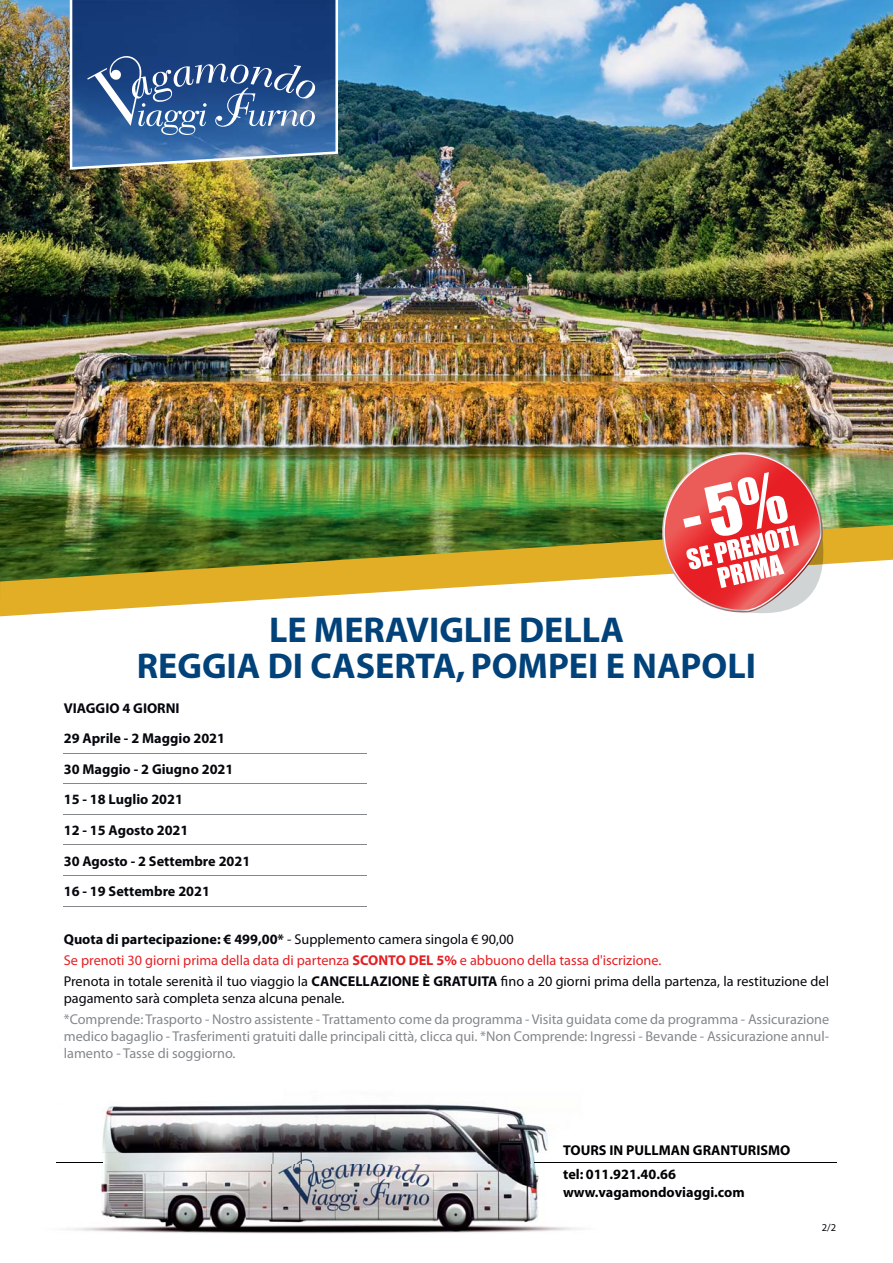
<style>
.page{position:relative;width:893px;height:1263px;background:#fff}
.page>*{position:absolute;margin:0;border:0;box-sizing:border-box;transform-origin:0 0}
.t1{font:700 36px/36px "Myriad";color:#004279;text-align:center}
.t2{font:14.25px/21px "Myriad Pro";color:#05070d}
.t3{font:14.25px/17.1px "Myriad Pro";color:#84888c;text-align:justify}
.t4{font:700 14.25px "Myriad Pro";color:#05070d}
.t5{font:700 14.25px/24px "Myriad";color:#000104}
.t6{font:13.5px "Arial";color:#84888c;scale:23.98 1}
.t7{font:10.5px "Myriad Pro";color:#05070d}
.s1{font-weight:700}
.s2{color:#e61f24}
.s3{font-weight:700;color:#e61f24}
</style>
<div class="page">
<img style="left:0;top:0;width:893px;height:525px">
<img style="left:56px;top:1104px;width:781px;height:130px">
<hr style="left:57px;top:1162px;width:46px;height:1px;background:#000104">
<hr style="left:534px;top:1162px;width:302px;height:1px;background:#000104">
<img style="left:70px;top:0;width:268px;height:170px">
<img style="left:72px;top:0;width:263px;height:167px">
<svg style="left:87px;top:53px;width:228px;height:82px;background:#44699d"></svg>
<svg style="left:0;top:525px;width:893px;height:91px"></svg>
<img style="left:654px;top:444px;width:172px;height:171px">
<h1 class="t1" style="left:137px;top:615px;width:621px">LE MERAVIGLIE DELLA<br>REGGIA DI CASERTA, POMPEI E NAPOLI</h1>
<p class="t4" style="left:64px;top:703px;width:117px">VIAGGIO 4 GIORNI</p>
<p class="t6" style="left:53px;top:744px;width:15px">―</p>
<p class="t4" style="left:64px;top:733px;width:163px">29 Aprile - 2 Maggio 2021</p>
<p class="t6" style="left:53px;top:775px;width:15px">―</p>
<p class="t4" style="left:64px;top:764px;width:171px">30 Maggio - 2 Giugno 2021</p>
<p class="t6" style="left:53px;top:805px;width:15px">―</p>
<p class="t4" style="left:64px;top:795px;width:121px">15 - 18 Luglio 2021</p>
<p class="t6" style="left:53px;top:836px;width:15px">―</p>
<p class="t4" style="left:64px;top:825px;width:126px">12 - 15 Agosto 2021</p>
<p class="t6" style="left:53px;top:866px;width:15px">―</p>
<p class="t4" style="left:64px;top:856px;width:188px">30 Agosto - 2 Settembre 2021</p>
<p class="t6" style="left:53px;top:897px;width:15px">―</p>
<p class="t4" style="left:64px;top:886px;width:148px">16 - 19 Settembre 2021</p>
<p class="t2" style="left:64px;top:930px;width:767px"><span class="s1">Quota di partecipazione: € 499,00*</span> - Supplemento camera singola € 90,00<br><span class="s2">Se prenoti 30 giorni prima della data di partenza</span> <span class="s3">SCONTO DEL 5%</span> <span class="s2">e abbuono della tassa d'iscrizione.<br></span>Prenota in totale serenità il tuo viaggio la <span class="s1">CANCELLAZIONE È GRATUITA</span> fino a 20 giorni prima della partenza, la restituzione del</p>
<p class="t2" style="left:64px;top:989px;width:282px">pagamento sarà completa senza alcuna penale.</p>
<p class="t3" style="left:64px;top:1012px;width:767px">*Comprende: Trasporto - Nostro assistente - Trattamento come da programma - Visita guidata come da programma - Assicurazione medico bagaglio - Trasferimenti gratuiti dalle principali città, clicca qui. *Non Comprende: Ingressi - Bevande - Assicurazione annul&shy;lamento - Tasse di soggiorno.</p>
<p class="t5" style="left:563px;top:1139px;width:229px">TOURS IN PULLMAN GRANTURISMO tel: 011.921.40.66</p>
<p class="t5" style="left:563px;top:1181px;width:183px">www.vagamondoviaggi.com</p>
<p class="t7" style="left:822px;top:1223px;width:16px">2/2</p>
</div>
